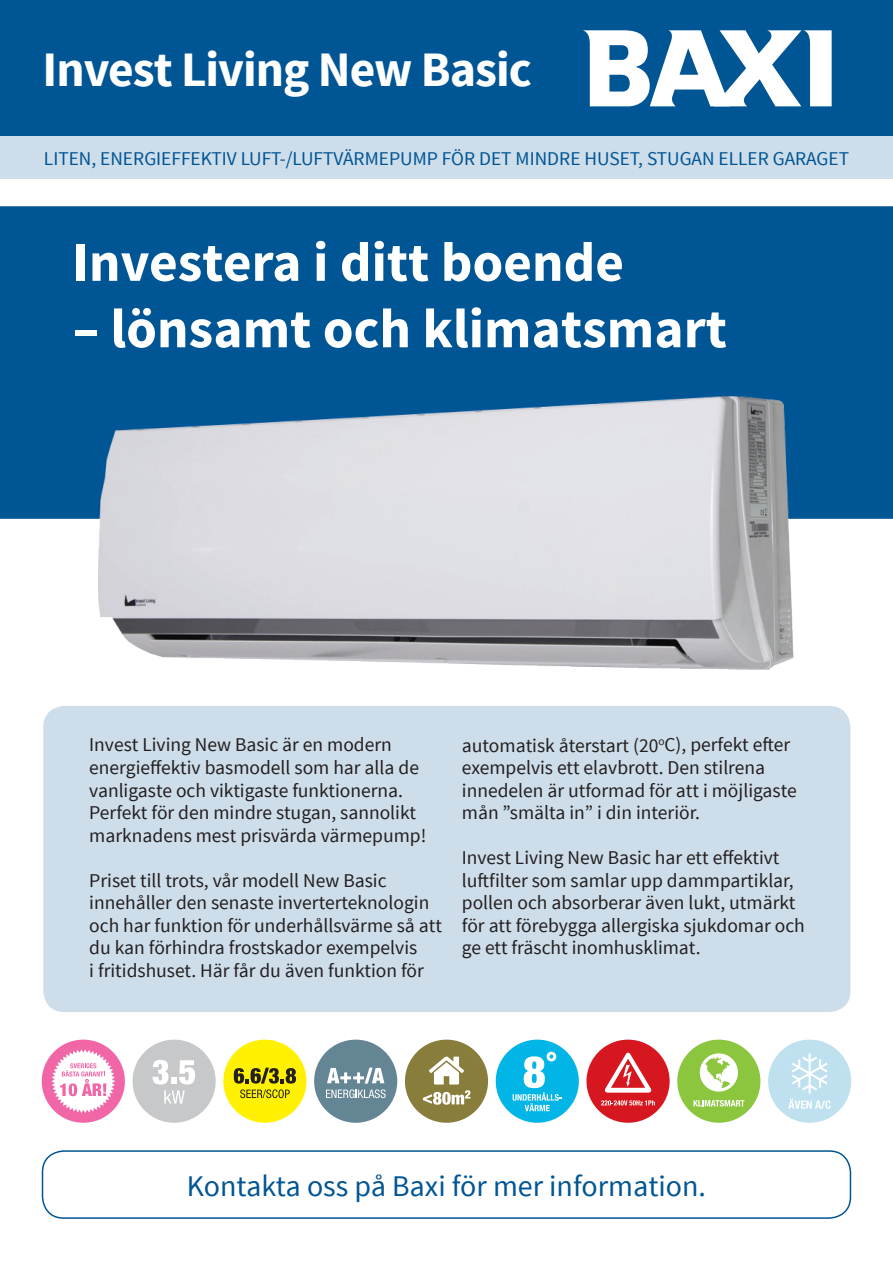
<style>
.page{position:relative;width:893px;height:1263px;background:#fff}
.page>*{position:absolute;margin:0;border:0;box-sizing:border-box;transform-origin:0 0}
.t1{font:700 55.35px "Source Sans Pro";color:#fff}
.t2{font:700 49.5px "Source Sans Pro";letter-spacing:-.02em;color:#fff}
.t3{font:30px "Source Sans Pro";color:#005595}
.t4{font:19.5px/22.5px "Source Sans Pro";color:#231f20}
.t5{font:19.5px "Source Sans Pro";color:#005595}
</style>
<div class="page">
<div style="left:43px;top:706px;width:807px;height:306px;background:#cddde9;border-radius:21px"></div>
<div style="left:42px;top:1150px;width:809px;height:69px;border:2px solid #005595;border-radius:21px"></div>
<div style="left:0;top:206px;width:893px;height:313px;background:#005595"></div>
<div style="left:0;top:0;width:893px;height:137px;background:#005595"></div>
<div style="left:0;top:137px;width:893px;height:42px;background:#cddde9"></div>
<svg style="left:583px;top:30px;width:249px;height:76px"></svg>
<img style="left:98px;top:396px;width:695px;height:274px">
<div style="left:42px;top:1040px;width:83px;height:83px;background:#f166a7;border-radius:50%"></div>
<svg style="left:51px;top:1049px;width:64px;height:64px"></svg>
<div style="left:133px;top:1040px;width:83px;height:83px;background:#c7c8ca;border-radius:50%"></div>
<svg style="left:153px;top:1060px;width:15px;height:24px"></svg>
<div style="left:171px;top:1077px;width:6px;height:7px;background:#fff"></div>
<svg style="left:179px;top:1060px;width:16px;height:24px"></svg>
<svg style="left:164px;top:1090px;width:21px;height:13px"></svg>
<div style="left:223px;top:1040px;width:83px;height:83px;background:#fff101;border-radius:50%"></div>
<svg style="left:234px;top:1068px;width:62px;height:15px"></svg>
<svg style="left:240px;top:1089px;width:50px;height:9px"></svg>
<div style="left:314px;top:1040px;width:83px;height:83px;background:#638594;border-radius:50%"></div>
<svg style="left:327px;top:1068px;width:57px;height:15px"></svg>
<svg style="left:326px;top:1089px;width:60px;height:9px"></svg>
<div style="left:768px;top:1040px;width:83px;height:83px;background:#bee0ef;border-radius:50%"></div>
<svg style="left:788px;top:1099px;width:43px;height:10px"></svg>
<svg style="left:792px;top:1053px;width:36px;height:40px"></svg>
<div style="left:677px;top:1040px;width:83px;height:83px;background:#8bc63e;border-radius:50%"></div>
<svg style="left:693px;top:1100px;width:51px;height:6px"></svg>
<svg style="left:700px;top:1053px;width:38px;height:38px"></svg>
<div style="left:586px;top:1040px;width:84px;height:83px;background:#d7171f;border-radius:50%"></div>
<svg style="left:601px;top:1100px;width:54px;height:5px"></svg>
<svg style="left:605px;top:1053px;width:46px;height:39px"></svg>
<div style="left:405px;top:1040px;width:83px;height:83px;background:#897d3b;border-radius:50%"></div>
<svg style="left:423px;top:1090px;width:47px;height:15px"></svg>
<svg style="left:429px;top:1056px;width:35px;height:28px"></svg>
<div style="left:496px;top:1040px;width:83px;height:83px;background:#01b5e7;border-radius:50%"></div>
<svg style="left:513px;top:1052px;width:49px;height:59px"></svg>
<h2 class="t2" style="left:43px;top:37px;width:491px">Invest Living New Basic</h2>
<p class="t5" style="left:44px;top:147px;width:806px">Liten, energieffektiv Luft-/luftvärmepump för det mindre huset, stugan eller garaget</p>
<h1 class="t1" style="left:72px;top:227px;width:553px">Investera i ditt boende</h1>
<h1 class="t1" style="left:72px;top:293px;width:656px">– lönsamt och klimatsmart</h1>
<p class="t4" style="left:89px;top:734px;width:339px">I nvest Living N ew Basic är en modern energieffektiv basmodell som har alla de vanligaste och viktigaste funktionerna.<br>Perfekt för den mindre stugan, sannolikt marknadens mest prisvärda värmepump!</p>
<p class="t4" style="left:89px;top:869px;width:354px">Priset till trots, vår modell New Basic innehåller den senaste inverterteknologin och har funktion för underhållsvärme så att du kan förhindra frostskador exempelvis<br>i fritidshuset. Här får du även funktion för</p>
<p class="t4" style="left:462px;top:734px;width:336px">automatisk återstart (20<sup>o</sup>C), perfekt efter exempelvis ett elavbrott. Den stilrena innedelen är utformad för att i möjligaste mån ”smälta in” i din interiör.</p>
<p class="t4" style="left:462px;top:847px;width:344px">Invest Living New Basic har ett effektivt luftfilter som samlar upp dammpartiklar, pollen och absorberar även lukt, utmärkt för att förebygga allergiska sjukdomar och ge ett fräscht inomhusklimat.</p>
<h3 class="t3" style="left:187px;top:1168px;width:521px">Kontakta oss på Baxi för mer information.</h3>
</div>
